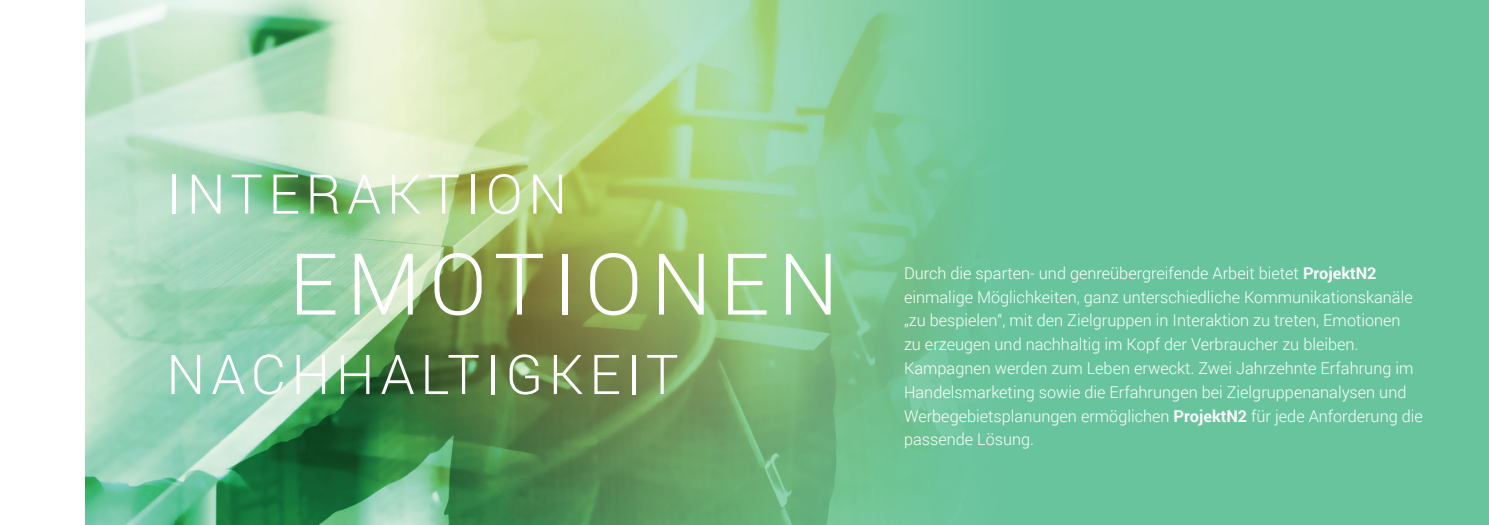
<style>
.page{position:relative;width:1489px;height:525px;background:#fff}
.page>*{position:absolute;margin:0;border:0;box-sizing:border-box;transform-origin:0 0}
.t1{font:300 85.38px "Roboto";letter-spacing:.1em;color:#fff}
.t2{font:300 54.88px "Roboto";letter-spacing:.1em;color:#fff}
.t3{font:300 16.25px/23.8px "Roboto";color:#fff}
.s1{font-weight:700}
</style>
<div class="page">
<div style="left:209px;top:0;width:1279px;height:524px;background:#67c49d"></div>
<img style="left:85px;top:0;width:887px;height:524px">
<h2 class="t2" style="left:166px;top:156px;width:402px">INTERAKTION</h2>
<h1 class="t1" style="left:289px;top:225px;width:551px">EMOTIONEN</h1>
<h2 class="t2" style="left:166px;top:336px;width:513px">NACHHALTIGKEIT</h2>
<p class="t3" style="left:904px;top:260px;width:520px">Durch die sparten- und genreübergreifende Arbeit bietet <span class="s1">ProjektN2 </span>einmalige Möglichkeiten, ganz unterschiedliche Kommunikationskanäle „zu bespielen“, mit den Zielgruppen in Interaktion zu treten, Emotionen<br>zu erzeugen und nachhaltig im Kopf der Verbraucher zu bleiben.<br>Kampagnen werden zum Leben erweckt. Zwei Jahrzehnte Erfahrung im Handelsmarketing sowie die Erfahrungen bei Zielgruppenanalysen und Werbegebietsplanungen ermöglichen <span class="s1">ProjektN2</span> für jede Anforderung die passende Lösung.</p>
</div>
